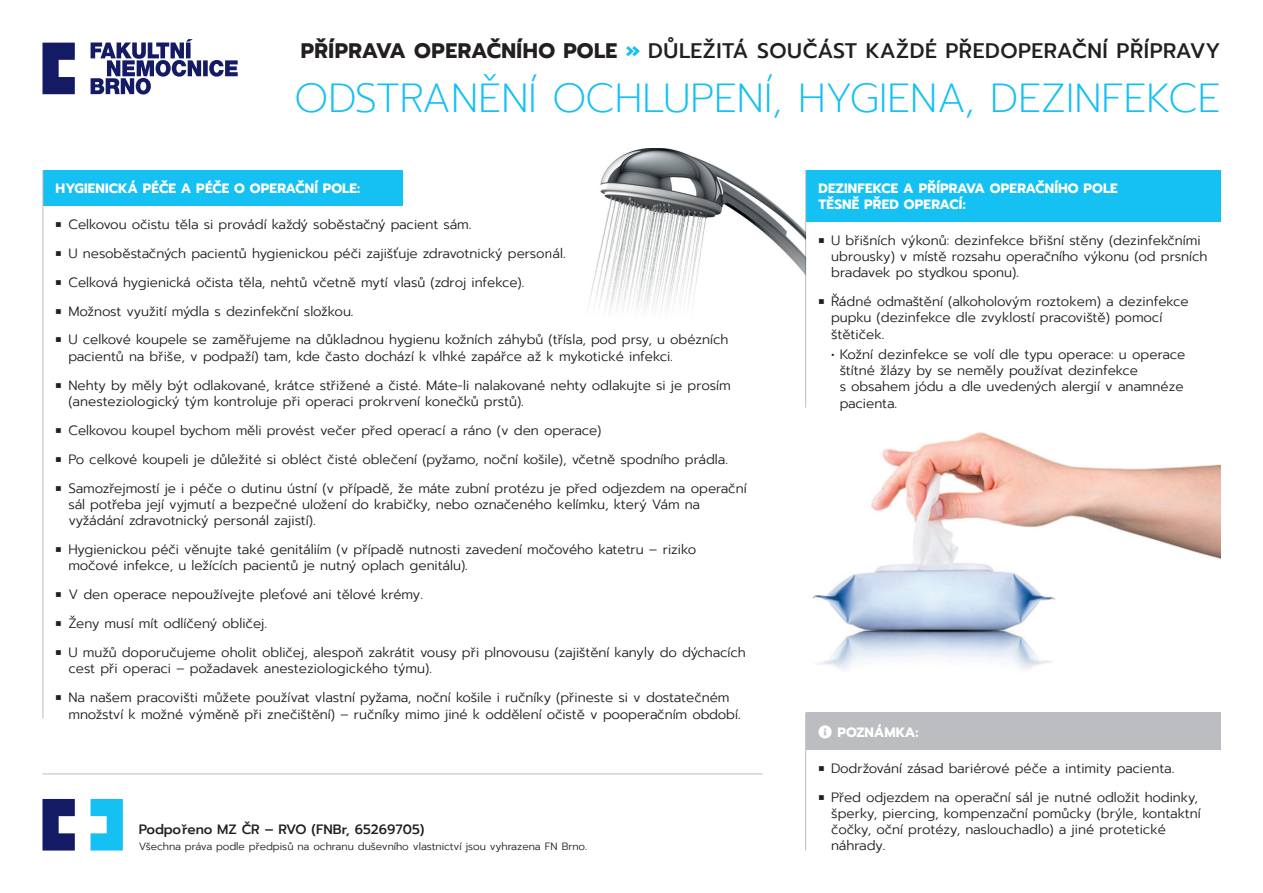
<style>
.page{position:relative;width:1263px;height:893px;background:#fff}
.page>*{position:absolute;margin:0;border:0;box-sizing:border-box;transform-origin:0 0}
.t1{font:200 40.5px "Prompt";color:#15c0f2}
.t2{font:500 21px "Prompt";letter-spacing:.025em;color:#231f20}
.t3{font:300 13.5px/16.2px "Prompt";color:#231f20}
.t4{font:700 13.5px/16.2px "Prompt";letter-spacing:.01em;color:#fff}
.t5{font:500 13.5px "Prompt";color:#231f20}
.t6{font:700 13.5px "Prompt";letter-spacing:-.015em;color:#fff}
.t7{font:300 10.5px "Prompt";color:#231f20}
.s1{font-weight:700}
.s2{font-weight:700;color:#15c0f2}
</style>
<div class="page">
<img style="left:813px;top:432px;width:407px;height:238px">
<svg style="left:42px;top:799px;width:33px;height:51px"></svg>
<svg style="left:91px;top:799px;width:32px;height:51px;background:#3ccaf4"></svg>
<hr style="left:43px;top:773px;width:720px;height:1px;background:#bcbdc0">
<div style="left:43px;top:170px;width:359px;height:36px;background:#15c0f2"></div>
<hr style="left:43px;top:170px;width:1px;height:36px;background:#bcbdc0">
<hr style="left:43px;top:206px;width:1px;height:512px;background:#bcbdc0">
<div style="left:806px;top:170px;width:414px;height:52px;background:#15c0f2"></div>
<hr style="left:805px;top:170px;width:1px;height:52px;background:#bcbdc0">
<hr style="left:805px;top:222px;width:1px;height:186px;background:#bcbdc0">
<div style="left:806px;top:713px;width:414px;height:37px;background:#bcbdc0"></div>
<hr style="left:805px;top:713px;width:1px;height:37px;background:#bcbdc0">
<hr style="left:805px;top:750px;width:1px;height:100px;background:#bcbdc0">
<img style="left:588px;top:148px;width:217px;height:163px">
<svg style="left:91px;top:39px;width:147px;height:56px"></svg>
<svg style="left:42px;top:43px;width:33px;height:51px"></svg>
<h2 class="t2" style="left:301px;top:36px;width:921px"><span class="s1">PŘÍPRAVA OPERAČNÍHO POLE</span> <span class="s2">»</span> DŮLEŽITÁ SOUČÁST KAŽDÉ PŘEDOPERAČNÍ PŘÍPRAVY</h2>
<h1 class="t1" style="left:294px;top:70px;width:927px">ODSTRANĚNÍ OCHLUPENÍ, HYGIENA, DEZINFEKCE</h1>
<p class="t4" style="left:56px;top:180px;width:306px">HYGIENICKÁ PÉČE A PÉČE O OPERAČNÍ POLE:</p>
<p class="t3" style="left:56px;top:216px;width:417px">■ Celkovou očistu těla si provádí každý soběstačný pacient sám.</p>
<p class="t3" style="left:56px;top:245px;width:511px">■ U nesoběstačných pacientů hygienickou péči zajišťuje zdravotnický personál.</p>
<p class="t3" style="left:56px;top:274px;width:470px">■ Celková hygienická očista těla, nehtů včetně mytí vlasů (zdroj infekce).</p>
<p class="t3" style="left:56px;top:303px;width:299px">■ Možnost využití mýdla s dezinfekční složkou.</p>
<p class="t3" style="left:68px;top:332px;width:662px;text-indent:-13px">■ U celkové koupele se zaměřujeme na důkladnou hygienu kožních záhybů (třísla, pod prsy, u obézních pacientů na břiše, v podpaží) tam, kde často dochází k vlhké zapářce až k mykotické infekci.</p>
<p class="t3" style="left:68px;top:377px;width:664px;text-indent:-13px">■ Nehty by měly být odlakované, krátce střižené a čisté. Máte-li nalakované nehty odlakujte si je prosím (anesteziologický tým kontroluje při operaci prokrvení konečků prstů).</p>
<p class="t3" style="left:56px;top:422px;width:547px">■ Celkovou koupel bychom měli provést večer před operací a ráno (v den operace)</p>
<p class="t3" style="left:56px;top:451px;width:674px">■ Po celkové koupeli je důležité si obléct čisté oblečení (pyžamo, noční košile), včetně spodního prádla.</p>
<p class="t3" style="left:68px;top:480px;width:680px;text-indent:-13px">■ Samozřejmostí je i péče o dutinu ústní (v případě, že máte zubní protézu je před odjezdem na operační sál potřeba její vyjmutí a bezpečné uložení do krabičky, nebo označeného kelímku, který Vám na vyžádání zdravotnický personál zajistí).</p>
<p class="t3" style="left:68px;top:541px;width:629px;text-indent:-13px">■ Hygienickou péči věnujte také genitáliím (v případě nutnosti zavedení močového katetru – riziko močové infekce, u ležících pacientů je nutný oplach genitálu).</p>
<p class="t3" style="left:56px;top:586px;width:369px">■ V den operace nepoužívejte pleťové ani tělové krémy.</p>
<p class="t3" style="left:56px;top:615px;width:213px">■ Ženy musí mít odlíčený obličej.</p>
<p class="t3" style="left:68px;top:644px;width:679px;text-indent:-13px">■ U mužů doporučujeme oholit obličej, alespoň zakrátit vousy při plnovousu (zajištění kanyly do dýchacích cest při operaci – požadavek anesteziologického týmu).</p>
<p class="t3" style="left:68px;top:689px;width:674px;text-indent:-13px">■ Na našem pracovišti můžete používat vlastní pyžama, noční košile i ručníky (přineste si v dostatečném množství k možné výměně při znečištění) – ručníky mimo jiné k oddělení očistě v pooperačním období.</p>
<p class="t5" style="left:139px;top:820px;width:287px">Podpořeno MZ ČR – RVO (FNBr, 65269705)</p>
<p class="t7" style="left:139px;top:839px;width:450px">Všechna práva podle předpisů na ochranu duševního vlastnictví jsou vyhrazena FN Brno.</p>
<p class="t4" style="left:818px;top:180px;width:301px">DEZINFEKCE A PŘÍPRAVA OPERAČNÍHO POLE<br>TĚSNĚ PŘED OPERACÍ:</p>
<p class="t3" style="left:831px;top:232px;width:378px;text-indent:-13px">■ U břišních výkonů: dezinfekce břišní stěny (dezinfekčními ubrousky) v místě rozsahu operačního výkonu (od prsních bradavek po stydkou sponu).</p>
<p class="t3" style="left:831px;top:293px;width:359px;text-indent:-13px">■ Řádné odmaštění (alkoholovým roztokem) a dezinfekce pupku (dezinfekce dle zvyklostí pracoviště) pomocí štětiček.</p>
<p class="t3" style="left:840px;top:346px;width:347px;text-indent:-9px">• Kožní dezinfekce se volí dle typu operace: u operace štítné žlázy by se neměly používat dezinfekce<br>s obsahem jódu a dle uvedených alergií v anamnéze pacienta.</p>
<p class="t6" style="left:818px;top:722px;width:102px">■□● POZNÁMKA:</p>
<p class="t3" style="left:818px;top:760px;width:357px">■ Dodržování zásad bariérové péče a intimity pacienta.</p>
<p class="t3" style="left:831px;top:789px;width:371px;text-indent:-13px">■ Před odjezdem na operační sál je nutné odložit hodinky, šperky, piercing, kompenzační pomůcky (brýle, kontaktní čočky, oční protézy, naslouchadlo) a jiné protetické náhrady.</p>
</div>
